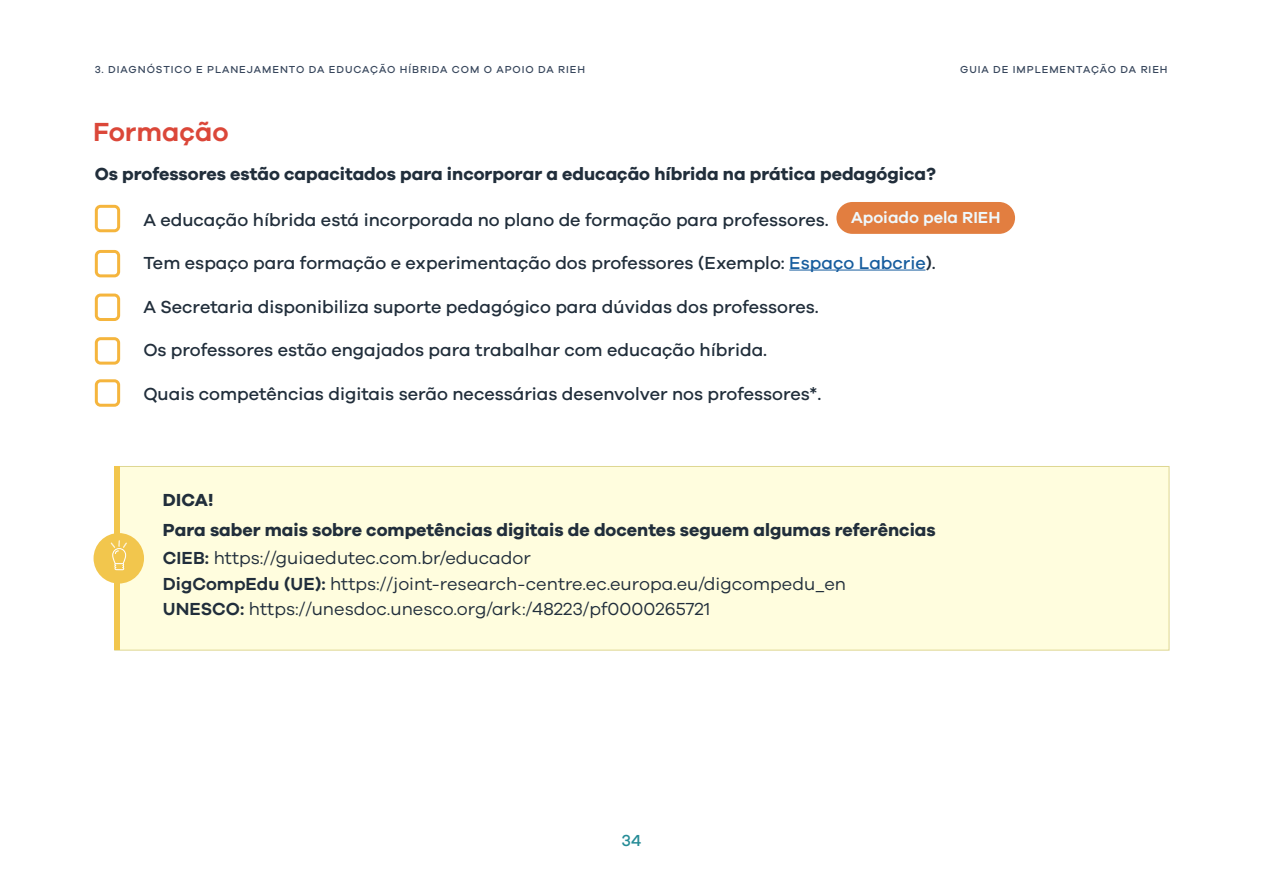
<style>
.page{position:relative;width:1263px;height:893px;background:#fff}
.page>*{position:absolute;margin:0;border:0;box-sizing:border-box;transform-origin:0 0}
.t1{font:600 27px "Galano Grotesque";color:#db4739}
.t2{font:500 18px "Galano Grotesque";color:#212e3b}
.t3{font:700 18px/28.5px "Galano Grotesque";color:#212e3b}
.t4{font:18px/25.5px "Galano Grotesque";color:#212e3b}
.t5{font:600 16.5px "Galano Grotesque";color:#eff8fc}
.t6{font:500 16.5px "Galano Grotesque";color:#248b96}
.t7{font:500 10.5px "Galano Grotesque";letter-spacing:.09em;color:#37465c}
.s1{color:#175d9e}
.s2{font-weight:600}
.s3{font-weight:400}
</style>
<div class="page">
<hr style="left:789px;top:270px;width:136px;height:1px;background:#175d9e">
<div style="left:95px;top:205px;width:25px;height:27px;border:3px solid #f5b53d;border-radius:4px"></div>
<div style="left:95px;top:294px;width:25px;height:27px;border:3px solid #f5b53d;border-radius:4px"></div>
<div style="left:95px;top:337px;width:25px;height:28px;border:3px solid #f5b53d;border-radius:4px"></div>
<div style="left:95px;top:379px;width:25px;height:28px;border:3px solid #f5b53d;border-radius:4px"></div>
<div style="left:95px;top:250px;width:25px;height:27px;border:3px solid #f5b53d;border-radius:4px"></div>
<div style="left:114px;top:466px;width:1055px;height:184px;background:#fffdde;border:1px solid #ded792"></div>
<div style="left:114px;top:466px;width:6px;height:184px;background:#f2c64d"></div>
<div style="left:94px;top:533px;width:50px;height:51px;background:#f2c64d;border-radius:50%"></div>
<svg style="left:111px;top:540px;width:16px;height:30px"></svg>
<div style="left:836px;top:202px;width:179px;height:32px;background:#e27e40;border-radius:16px"></div>
<p class="t7" style="left:95px;top:63px;width:30px">3. Diagn</p>
<p class="t7" style="left:147px;top:63px;width:32px">óstico</p>
<p class="t7" style="left:196px;top:63px;width:20px">e plane</p>
<p class="t7" style="left:247px;top:63px;width:17px">jamen</p>
<p class="t7" style="left:289px;top:63px;width:132px">to da Educação Híbrida</p>
<p class="t7" style="left:452px;top:63px;width:10px">com</p>
<p class="t7" style="left:484px;top:63px;width:22px">o apoio</p>
<p class="t7" style="left:538px;top:63px;width:49px">da RIEH</p>
<p class="t7" style="left:960px;top:63px;width:209px">GUIA DE IMPLEMENTAÇÃO DA RIEH</p>
<h1 class="t1" style="left:93px;top:115px;width:137px">Formação</h1>
<p class="t3" style="left:95px;top:159px;width:843px">Os professores estão capacitados para incorporar a educação híbrida na prática pedagógica?</p>
<p class="t5" style="left:851px;top:207px;width:151px">Apoiado pela RIEH</p>
<p class="t2" style="left:143px;top:209px;width:687px">A educação híbrida está incorporada no plano de formação para professores.</p>
<p class="t2" style="left:143px;top:252px;width:794px">Tem espaço para formação e experimentação dos professores (Exemplo: <span class="s1">Espaço Labcrie</span>).</p>
<p class="t2" style="left:143px;top:296px;width:677px">A Secretaria disponibiliza suporte pedagógico para dúvidas dos professores.</p>
<p class="t2" style="left:143px;top:339px;width:625px">Os professores estão engajados para trabalhar com educação híbrida.</p>
<p class="t2" style="left:143px;top:383px;width:680px">Quais competências digitais serão necessárias desenvolver nos professores*.</p>
<p class="t3" style="left:163px;top:485px;width:52px">DICA!</p>
<p class="t3" style="left:163px;top:515px;width:774px">Para saber mais sobre competências digitais de docentes seguem algumas referências<br><span class="s2">CIEB:</span> <span class="s3">https://guiaedutec.com.br/educador</span></p>
<p class="t4" style="left:163px;top:570px;width:685px"><span class="s2">DigCompEdu (UE):</span> https://joint-research-centre.ec.europa.eu/digcompedu_en<br><span class="s2">UNESCO:</span> https://unesdoc.unesco.org/ark:/48223/pf0000265721</p>
<p class="t6" style="left:621px;top:830px;width:21px">34</p>
</div>
